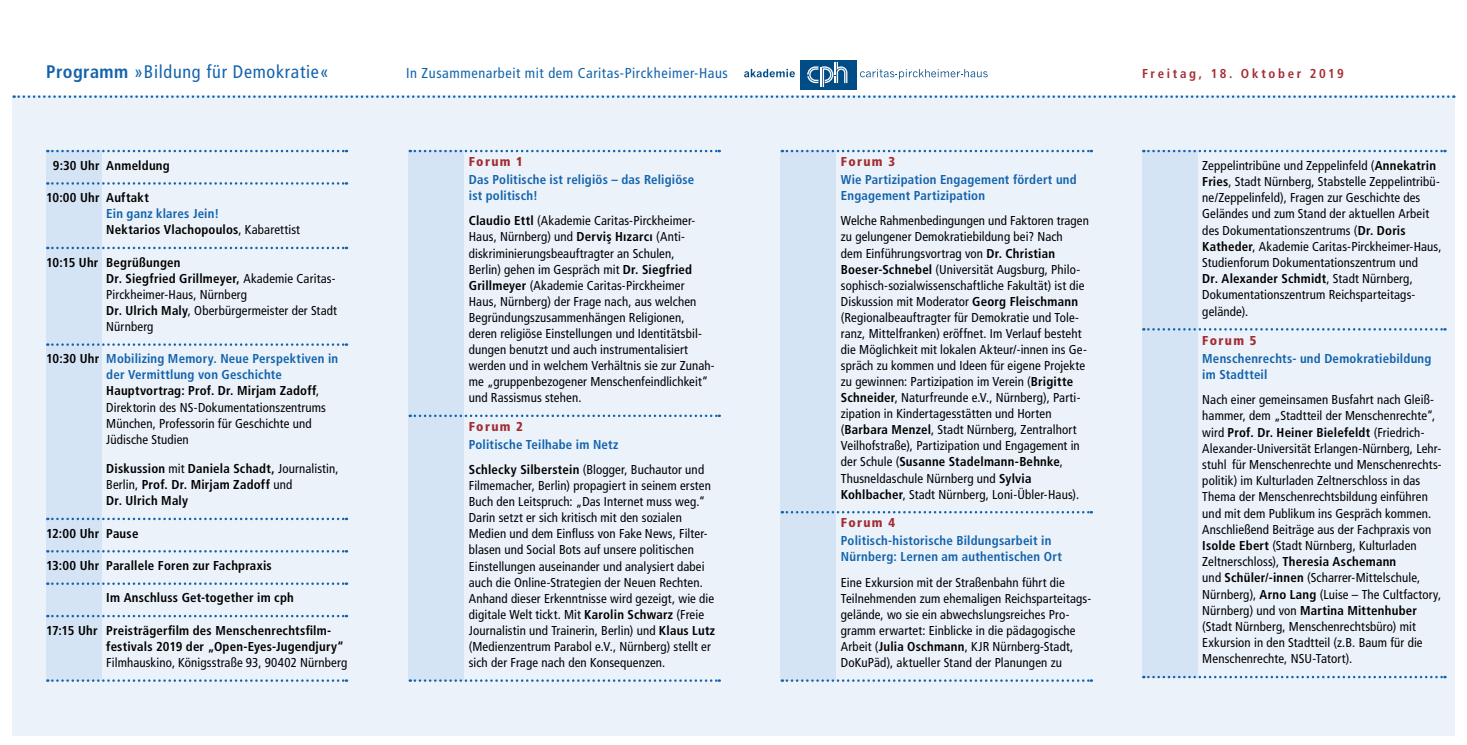
<style>
.page{position:relative;width:1467px;height:745px;background:#fff}
.page>*{position:absolute;margin:0;border:0;box-sizing:border-box;transform-origin:0 0}
.H3-Sub_blau-fett{font:condensed 18.12px "Frutiger LT Com";letter-spacing:.04em;color:#1263ac}
.H3-Sub_blau-fett-2{font:condensed 14.38px "Frutiger LT Com";letter-spacing:.04em;color:#1263ac}
.p_Fließ_Fruti_C__Pro{font:condensed 12.88px/16px "Frutiger LT Com";letter-spacing:.01em;color:#000}
.p_Fließ_Fruti_C__Pro-2{font:700 condensed 12.88px/16px "Frutiger LT Com";letter-spacing:.015em;color:#000}
.p_Fließ_Fruti_C__Pro-3{font:700 condensed 12.88px/16px "Frutiger LT Com";letter-spacing:.015em;color:#1263ac}
.H4_Forum_rot{font:900 condensed 12.88px "Frutiger LT Com";letter-spacing:.1em;color:#a32c32}
.p_Fließ_Fruti_C__Pro-4{font:700 condensed 12.88px "Frutiger LT Com";letter-spacing:.205em;color:#a32c32}
.s1{font-weight:700}
.s2{color:#1263ac}
.s3{font-weight:400}
.s4{font-weight:700;color:#1263ac}
</style>
<div class="page">
<div style="left:12px;top:95px;width:1443px;height:640px;background:#ecf2fa"></div>
<svg style="left:744px;top:69px;width:51px;height:8px"></svg>
<div style="left:800px;top:60px;width:56px;height:29px;background:#004c87"></div>
<svg style="left:807px;top:62px;width:40px;height:25px"></svg>
<svg style="left:860px;top:69px;width:128px;height:10px"></svg>
<svg style="left:14px;top:95px;width:1440px;height:3px"></svg>
<div style="left:409px;top:150px;width:55px;height:530px;background:#d4e4f5"></div>
<div style="left:781px;top:150px;width:55px;height:530px;background:#d4e4f5"></div>
<div style="left:1142px;top:150px;width:56px;height:527px;background:#d4e4f5"></div>
<div style="left:46px;top:150px;width:56px;height:530px;background:#d4e4f5"></div>
<svg style="left:410px;top:150px;width:310px;height:2px"></svg>
<svg style="left:410px;top:414px;width:310px;height:3px"></svg>
<svg style="left:410px;top:679px;width:310px;height:2px"></svg>
<svg style="left:782px;top:150px;width:310px;height:2px"></svg>
<svg style="left:782px;top:511px;width:310px;height:2px"></svg>
<svg style="left:782px;top:679px;width:310px;height:2px"></svg>
<svg style="left:1143px;top:150px;width:302px;height:2px"></svg>
<svg style="left:1143px;top:328px;width:302px;height:2px"></svg>
<svg style="left:1143px;top:675px;width:302px;height:3px"></svg>
<svg style="left:47px;top:150px;width:300px;height:2px"></svg>
<svg style="left:47px;top:182px;width:300px;height:2px"></svg>
<svg style="left:47px;top:246px;width:300px;height:3px"></svg>
<svg style="left:47px;top:343px;width:300px;height:2px"></svg>
<svg style="left:47px;top:517px;width:300px;height:3px"></svg>
<svg style="left:47px;top:550px;width:300px;height:2px"></svg>
<svg style="left:47px;top:582px;width:300px;height:2px"></svg>
<svg style="left:47px;top:614px;width:300px;height:3px"></svg>
<svg style="left:47px;top:679px;width:300px;height:2px"></svg>
<h3 class="H3-Sub_blau-fett" style="left:46px;top:61px;width:284px"><span class="s1">Programm</span> »Bildung für Demokratie«</h3>
<h3 class="H3-Sub_blau-fett-2" style="left:406px;top:65px;width:323px">In Zusammenarbeit mit dem Caritas-Pirckheimer-Haus</h3>
<p class="p_Fließ_Fruti_C__Pro-4" style="left:1142px;top:66px;width:203px">Freitag, 18. Oktober 2019</p>
<p class="p_Fließ_Fruti_C__Pro-2" style="left:53px;top:157px;width:118px">9:30 Uhr Anmeldung</p>
<p class="p_Fließ_Fruti_C__Pro-2" style="left:106px;top:189px;width:195px;text-indent:-60px">10:00 Uhr Auftakt<br><span class="s2">Ein ganz klares Jein!<br></span>Nektarios Vlachopoulos<span class="s3">, Kabarettist</span></p>
<p class="p_Fließ_Fruti_C__Pro" style="left:106px;top:254px;width:232px;text-indent:-60px"><span class="s1">10:15 Uhr Begrüßungen<br>Dr. Siegfried Grillmeyer,</span> Akademie Caritas-<br>Pirckheimer-Haus, Nürnberg<br><span class="s1">Dr. Ulrich Maly</span>, Oberbürgermeister der Stadt<br>Nürnberg</p>
<p class="p_Fließ_Fruti_C__Pro" style="left:106px;top:351px;width:233px;text-indent:-60px"><span class="s1">10:30 Uhr</span> <span class="s4">Mobilizing Memory. Neue Perspektiven in der Vermittlung von Geschichte </span><span class="s1">Hauptvortrag: Prof. Dr. Mirjam Zadoff</span>, Direktorin des NS-Dokumentationszentrums München, Professorin für Geschichte und Jüdische Studien</p>
<p class="p_Fließ_Fruti_C__Pro-2" style="left:106px;top:460px;width:234px">Diskussion <span class="s3">mit</span> Daniela Schadt, <span class="s3">Journalistin,<br>Berlin,</span> Prof. Dr. Mirjam Zadoff <span class="s3">und<br></span>Dr. Ulrich Maly</p>
<p class="p_Fließ_Fruti_C__Pro-2" style="left:46px;top:525px;width:94px">12:00 Uhr Pause</p>
<p class="p_Fließ_Fruti_C__Pro-2" style="left:46px;top:557px;width:227px">13:00 Uhr Parallele Foren zur Fachpraxis</p>
<p class="p_Fließ_Fruti_C__Pro-2" style="left:106px;top:589px;width:189px">Im Anschluss Get-together im cph</p>
<p class="p_Fließ_Fruti_C__Pro-2" style="left:106px;top:622px;width:242px;text-indent:-60px">17:15 Uhr Preisträgerfilm des Menschenrechtsfilm‑ festivals 2019 der „Open-Eyes-Jugendjury“<br><span class="s3">Filmhauskino, Königsstraße 93, 90402 Nürnberg</span></p>
<h4 class="H4_Forum_rot" style="left:469px;top:154px;width:56px">Forum 1</h4>
<p class="p_Fließ_Fruti_C__Pro-3" style="left:469px;top:171px;width:227px">Das Politische ist religiös – das Religiöse ist politisch!</p>
<p class="p_Fließ_Fruti_C__Pro" style="left:469px;top:213px;width:245px"><span class="s1">Claudio Ettl</span> (Akademie Caritas-Pirckheimer-Haus, Nürnberg) und <span class="s1">Derviş Hızarcı</span> (Anti‑ diskriminierungsbeauftragter an Schulen,<br>Berlin) gehen im Gespräch mit <span class="s1">Dr. Siegfried Grillmeyer</span> (Akademie Caritas-Pirckheimer Haus, Nürnberg) der Frage nach, aus welchen Begründungszusammenhängen Religionen, deren religiöse Einstellungen und Identitätsbil‑ dungen benutzt und auch instrumentalisiert werden und in welchem Verhältnis sie zur Zunah‑ me „gruppenbezogener Menschenfeindlichkeit“ und Rassismus stehen.</p>
<h4 class="H4_Forum_rot" style="left:469px;top:418px;width:56px">Forum 2</h4>
<p class="p_Fließ_Fruti_C__Pro-3" style="left:469px;top:436px;width:151px">Politische Teilhabe im Netz</p>
<p class="p_Fließ_Fruti_C__Pro" style="left:469px;top:461px;width:248px"><span class="s1">Schlecky Silberstein</span> (Blogger, Buchautor und Filmemacher, Berlin) propagiert in seinem ersten Buch den Leitspruch: „Das Internet muss weg.“ Darin setzt er sich kritisch mit den sozialen Medien und dem Einfluss von Fake News, Filter‑ blasen und Social Bots auf unsere politischen Einstellungen auseinander und analysiert dabei auch die Online-Strategien der Neuen Rechten.<br>Anhand dieser Erkenntnisse wird gezeigt, wie die digitale Welt tickt. Mit <span class="s1">Karolin Schwarz</span> (Freie Journalistin und Trainerin, Berlin) und <span class="s1">Klaus Lutz </span>(Medienzentrum Parabol e.V., Nürnberg) stellt er sich der Frage nach den Konsequenzen.</p>
<h4 class="H4_Forum_rot" style="left:841px;top:154px;width:56px">Forum 3</h4>
<p class="p_Fließ_Fruti_C__Pro-3" style="left:841px;top:171px;width:237px">Wie Partizipation Engagement fördert und<br>Engagement Partizipation</p>
<p class="p_Fließ_Fruti_C__Pro" style="left:841px;top:213px;width:250px">Welche Rahmenbedingungen und Faktoren tragen zu gelungener Demokratiebildung bei? Nach<br>dem Einführungsvortrag von <span class="s1">Dr. Christian Boeser-Schnebel</span> (Universität Augsburg, Philo‑ sophisch-sozialwissenschaftliche Fakultät) ist die Diskussion mit Moderator <span class="s1">Georg Fleischmann </span>(Regionalbeauftragter für Demokratie und Tole‑ ranz, Mittelfranken) eröffnet. Im Verlauf besteht die Möglichkeit mit lokalen Akteur/-innen ins Ge‑ spräch zu kommen und Ideen für eigene Projekte zu gewinnen: Partizipation im Verein (<span class="s1">Brigitte Schneider</span>, Naturfreunde e.V., Nürnberg), Parti‑ zipation in Kindertagesstätten und Horten (<span class="s1">Barbara Menzel</span>, Stadt Nürnberg, Zentralhort Veilhofstraße), Partizipation und Engagement in der Schule (<span class="s1">Susanne Stadelmann-Behnke</span>, Thusneldaschule Nürnberg und <span class="s1">Sylvia Kohlbacher</span>, Stadt Nürnberg, Loni-Übler-Haus).</p>
<h4 class="H4_Forum_rot" style="left:841px;top:515px;width:56px">Forum 4</h4>
<p class="p_Fließ_Fruti_C__Pro-3" style="left:841px;top:532px;width:223px">Politisch-historische Bildungsarbeit in<br>Nürnberg: Lernen am authentischen Ort</p>
<p class="p_Fließ_Fruti_C__Pro" style="left:841px;top:574px;width:251px">Eine Exkursion mit der Straßenbahn führt die Teilnehmenden zum ehemaligen Reichsparteitags‑ gelände, wo sie ein abwechslungsreiches Pro‑ gramm erwartet: Einblicke in die pädagogische Arbeit (<span class="s1">Julia Oschmann</span>, KJR Nürnberg-Stadt, DoKuPäd), aktueller Stand der Planungen zu</p>
<p class="p_Fließ_Fruti_C__Pro" style="left:1202px;top:157px;width:241px">Zeppelintribüne und Zeppelinfeld (<span class="s1">Annekatrin Fries</span>, Stadt Nürnberg, Stabstelle Zeppelintribü‑ ne/Zeppelinfeld), Fragen zur Geschichte des Geländes und zum Stand der aktuellen Arbeit des Dokumentationszentrums (<span class="s1">Dr. Doris Katheder</span>, Akademie Caritas-Pirckheimer-Haus, Studienforum Dokumentationszentrum und<br><span class="s1">Dr. Alexander Schmidt</span>, Stadt Nürnberg, Dokumentationszentrum Reichsparteitags&shy;gelände).</p>
<h4 class="H4_Forum_rot" style="left:1202px;top:332px;width:56px">Forum 5</h4>
<p class="p_Fließ_Fruti_C__Pro-3" style="left:1202px;top:350px;width:231px">Menschenrechts- und Demokratiebildung im Stadtteil</p>
<p class="p_Fließ_Fruti_C__Pro" style="left:1202px;top:391px;width:240px">Nach einer gemeinsamen Busfahrt nach Gleiß‑ hammer, dem „Stadtteil der Menschenrechte“, wird <span class="s1">Prof. Dr. Heiner Bielefeldt</span> (Friedrich-Alexander-Universität Erlangen-Nürnberg, Lehr‑ stuhl für Menschenrechte und Menschenrechts‑ politik) im Kulturladen Zeltnerschloss in das Thema der Menschenrechtsbildung einführen und mit dem Publikum ins Gespräch kommen.<br>Anschließend Beiträge aus der Fachpraxis von <span class="s1">Isolde Ebert</span> (Stadt Nürnberg, Kulturladen Zeltnerschloss), <span class="s1">Theresia Aschemann<br></span>und <span class="s1">Schüler/-innen</span> (Scharrer-Mittelschule, Nürnberg), <span class="s1">Arno Lang</span> (Luise – The Cultfactory, Nürnberg) und von <span class="s1">Martina Mittenhuber </span>(Stadt Nürnberg, Menschenrechtsbüro) mit Exkursion in den Stadtteil (z.B. Baum für die Menschenrechte, NSU-Tatort).</p>
</div>
